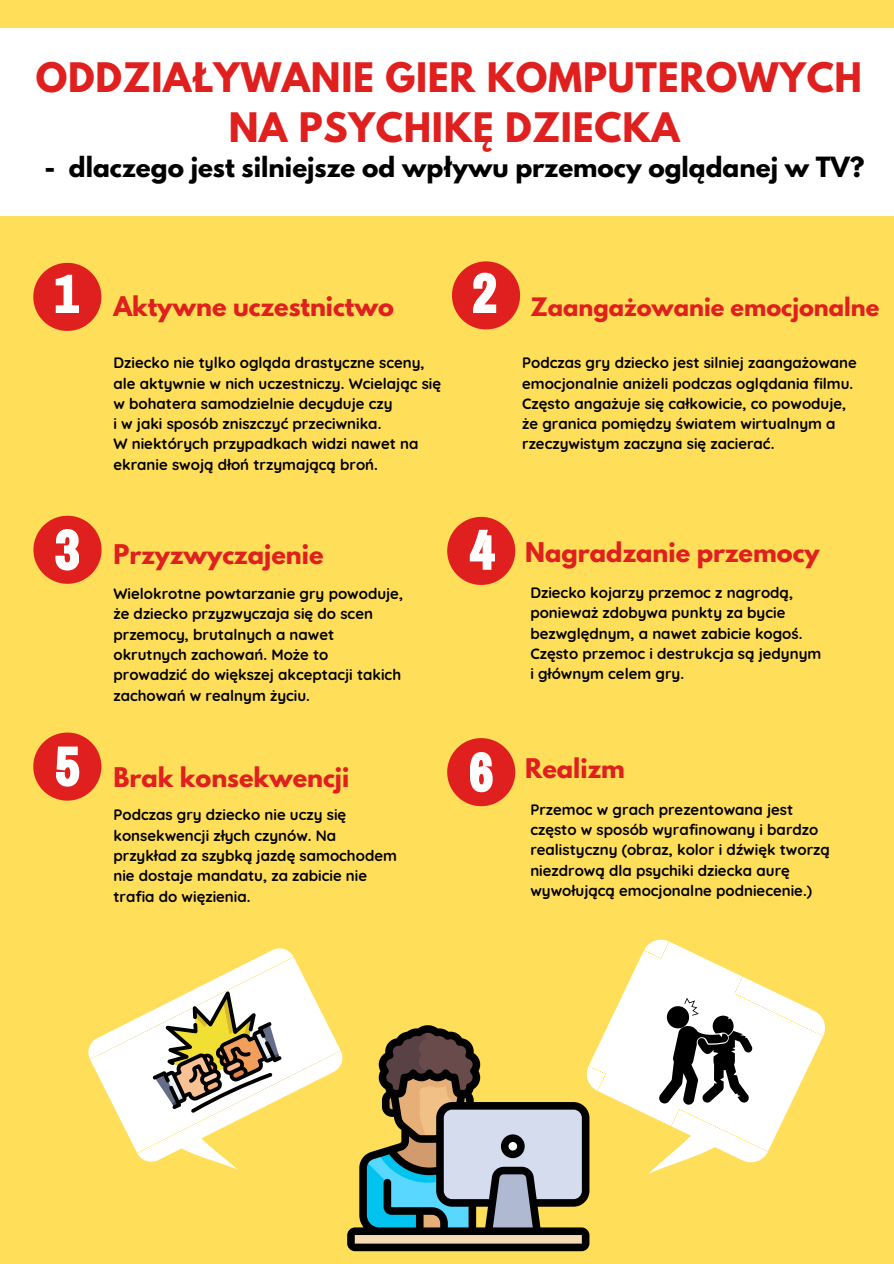
<style>
.page{position:relative;width:894px;height:1264px;background:#fff}
.page>*{position:absolute;margin:0;border:0;box-sizing:border-box;transform-origin:0 0}
.t1{font:700 36px/49.8px "League Spartan";letter-spacing:.02em;color:#df201e;text-align:center}
.t2{font:700 24.6px "League Spartan";color:#000}
.t3{font:700 24px "League Spartan";color:#df201e}
.t4{font:700 22.5px "League Spartan";color:#df201e}
.t5{font:700 15px/20.2px "Quicksand";color:#000}
</style>
<div class="page">
<div style="left:0;top:0;width:893px;height:1263px;background:#ffde59"></div>
<svg style="left:33px;top:263px;width:68px;height:68px"></svg>
<svg style="left:452px;top:261px;width:68px;height:68px"></svg>
<svg style="left:33px;top:515px;width:68px;height:69px"></svg>
<svg style="left:447px;top:517px;width:68px;height:68px"></svg>
<svg style="left:33px;top:732px;width:68px;height:68px"></svg>
<svg style="left:447px;top:738px;width:68px;height:68px"></svg>
<div style="left:0;top:28px;width:473px;height:187px;background:#fff"></div>
<div style="left:439px;top:28px;width:454px;height:187px;background:#fff"></div>
<svg style="left:347px;top:1025px;width:242px;height:226px"></svg>
<svg style="left:501px;top:1134px;width:23px;height:24px"></svg>
<svg style="left:88px;top:948px;width:280px;height:259px"></svg>
<svg style="left:152px;top:984px;width:135px;height:129px;background:#c4ba9d"></svg>
<svg style="left:557px;top:939px;width:268px;height:277px"></svg>
<svg style="left:658px;top:997px;width:94px;height:107px;background:#959595"></svg>
<h1 class="t1" style="left:36px;top:57px;width:827px">ODDZIAŁYWANIE GIER KOMPUTEROWYCH<br>NA PSYCHIKĘ DZIECKA</h1>
<h2 class="t2" style="left:44px;top:155px;width:821px">- dlaczego jest silniejsze od wpływu przemocy oglądanej w TV?</h2>
<h3 class="t3" style="left:113px;top:294px;width:282px">Aktywne uczestnictwo</h3>
<p class="t5" style="left:113px;top:352px;width:329px">Dziecko nie tylko ogląda drastyczne sceny, ale aktywnie w nich uczestniczy. Wcielając się w bohatera samodzielnie decyduje czy<br>i w jaki sposób zniszczyć przeciwnika.<br>W niektórych przypadkach widzi nawet na ekranie swoją dłoń trzymającą broń.</p>
<h3 class="t3" style="left:113px;top:542px;width:211px">Przyzwyczajenie</h3>
<p class="t5" style="left:113px;top:583px;width:291px">Wielokrotne powtarzanie gry powoduje, że dziecko przyzwyczaja się do scen przemocy, brutalnych a nawet okrutnych zachowań. Może to prowadzić do większej akceptacji takich zachowań w realnym życiu.</p>
<h3 class="t3" style="left:113px;top:765px;width:237px">Brak konsekwencji</h3>
<p class="t5" style="left:113px;top:804px;width:285px">Podczas gry dziecko nie uczy się konsekwencji złych czynów. Na przykład za szybką jazdę samochodem nie dostaje mandatu, za zabicie nie trafia do więzienia.</p>
<h3 class="t4" style="left:530px;top:295px;width:350px">Zaangażowanie emocjonalne</h3>
<p class="t5" style="left:522px;top:352px;width:336px">Podczas gry dziecko jest silniej zaangażowane emocjonalnie aniżeli podczas oglądania filmu.<br>Często angażuje się całkowicie, co powoduje, że granica pomiędzy światem wirtualnym a rzeczywistym zaczyna się zacierać.</p>
<h3 class="t3" style="left:525px;top:540px;width:296px">Nagradzanie przemocy</h3>
<p class="t5" style="left:530px;top:582px;width:292px">Dziecko kojarzy przemoc z nagrodą, ponieważ zdobywa punkty za bycie bezwględnym, a nawet zabicie kogoś.<br>Często przemoc i destrukcja są jedynym i głównym celem gry.</p>
<h3 class="t3" style="left:525px;top:756px;width:101px">Realizm</h3>
<p class="t5" style="left:530px;top:799px;width:301px">Przemoc w grach prezentowana jest często w sposób wyrafinowany i bardzo realistyczny (obraz, kolor i dźwięk tworzą niezdrową dla psychiki dziecka aurę wywołującą emocjonalne podniecenie.)</p>
</div>
